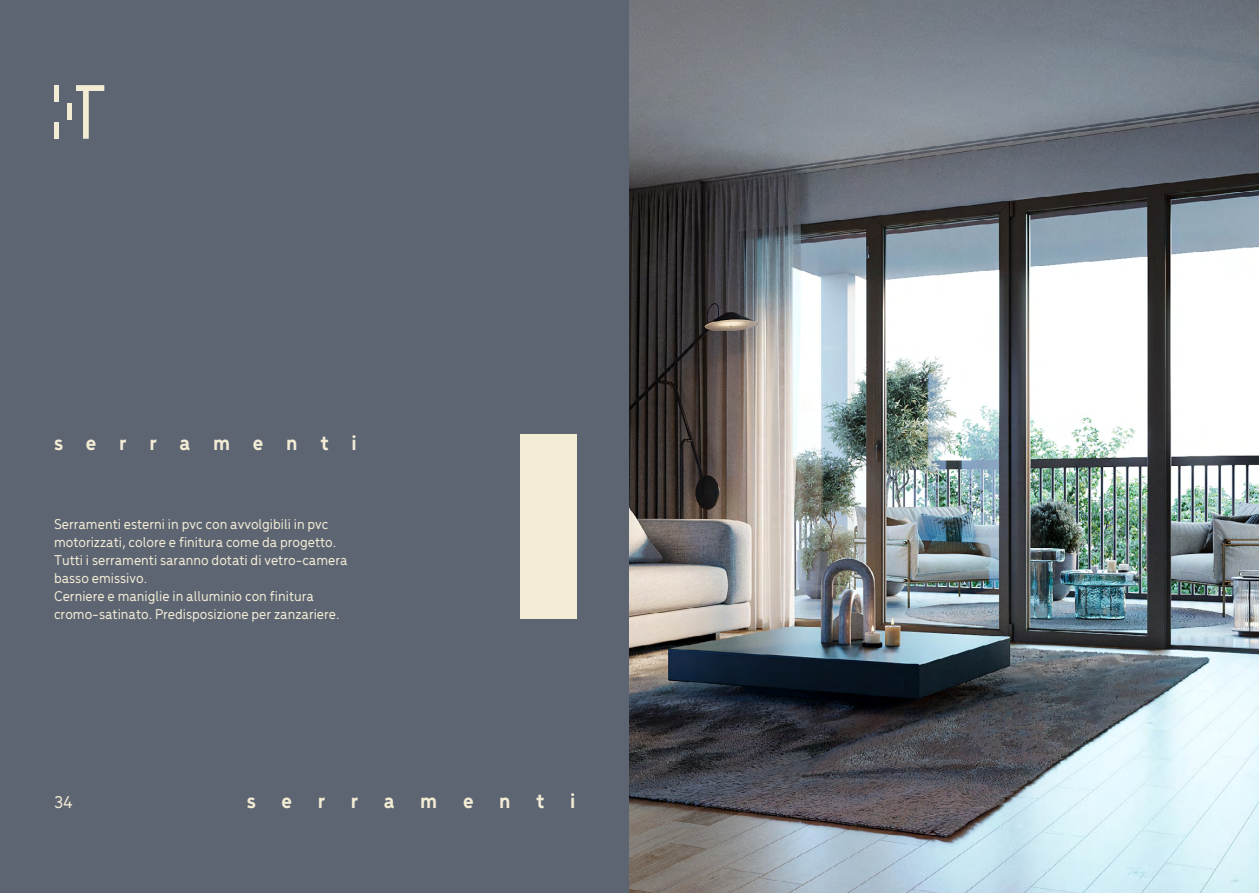
<style>
.page{position:relative;width:1259px;height:893px;background:#fff}
.page>*{position:absolute;margin:0;border:0;box-sizing:border-box;transform-origin:0 0}
.t1{font:700 21.6px "Menca";letter-spacing:1.185em;color:#f3ecd5}
.t2{font:700 21.6px "Menca";letter-spacing:1.055em;color:#f3ecd5}
.t3{font:500 18px "Menca";color:#f3ecd5}
.t4{font:500 15px/18px "Menca";color:#f3ecd5}
</style>
<div class="page">
<div style="left:0;top:0;width:629px;height:893px;background:#5d6573"></div>
<svg style="left:76px;top:85px;width:28px;height:54px"></svg>
<div style="left:54px;top:85px;width:5px;height:16px;background:#f3ecd5"></div>
<div style="left:67px;top:104px;width:5px;height:16px;background:#f3ecd5"></div>
<div style="left:54px;top:123px;width:5px;height:16px;background:#f3ecd5"></div>
<div style="left:520px;top:434px;width:56px;height:185px;background:#f3ecd5"></div>
<img style="left:629px;top:0;width:630px;height:893px">
<h1 class="t2" style="left:54px;top:428px;width:304px">serramenti</h1>
<p class="t4" style="left:54px;top:514px;width:295px">Serramenti esterni in pvc con avvolgibili in pvc motorizzati, colore e finitura come da progetto.<br>Tutti i serramenti saranno dotati di vetro-camera basso emissivo.<br>Cerniere e maniglie in alluminio con finitura cromo-satinato. Predisposizione per zanzariere.</p>
<p class="t3" style="left:54px;top:790px;width:20px">34</p>
<h1 class="t1" style="left:247px;top:786px;width:330px">serramenti</h1>
</div>
